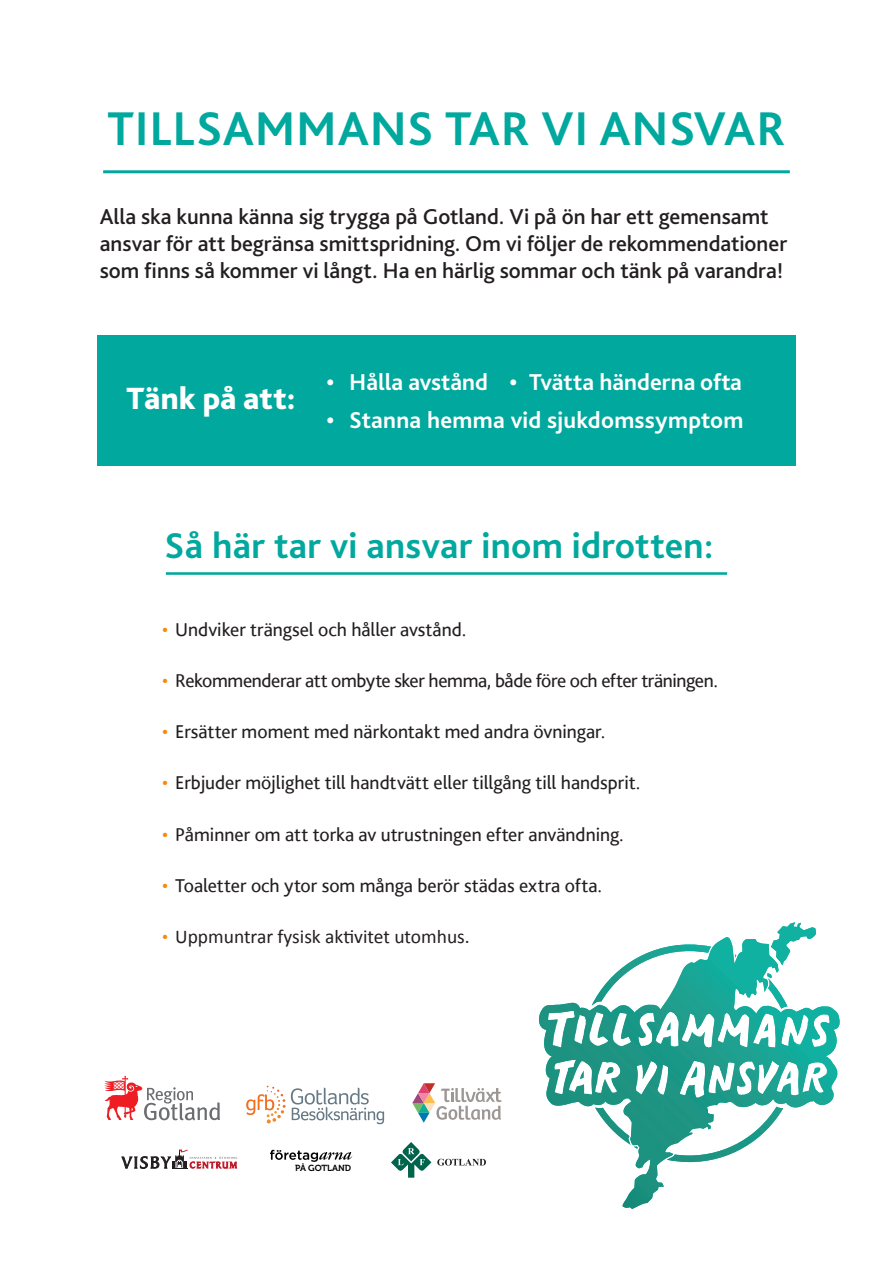
<style>
.page{position:relative;width:893px;height:1263px;background:#fff}
.page>*{position:absolute;margin:0;border:0;box-sizing:border-box;transform-origin:0 0}
.t1{font:700 49.5px "Bliss Pro";letter-spacing:.015em;color:#00a89e}
.t2{font:700 37.5px "Bliss Pro";letter-spacing:.01em;color:#00a89e}
.t3{font:800 32.1px "Bliss Pro";color:#fff}
.t4{font:700 24px "Bliss Pro";letter-spacing:.005em;color:#fff}
.t5{font:500 22.5px/27px "Bliss Pro";color:#231f20}
.t6{font:19.5px "Bliss Pro";letter-spacing:-.005em;color:#231f20}
.t7{font:19.5px "Calibri";color:#231f20}
.t8{font:8.85px "Museo 700";color:#000001}
.s1{color:#fc8708}
.s2{font-family:"Bliss Pro";color:#fc8708}
</style>
<div class="page">
<hr style="left:166px;top:572px;width:561px;height:3px;background:#00a89e">
<hr style="left:103px;top:170px;width:687px;height:3px;background:#00a89e">
<div style="left:97px;top:335px;width:699px;height:130px;background:#00a89e"></div>
<svg style="left:544px;top:937px;width:296px;height:226px"></svg>
<img style="left:705px;top:938px;width:62px;height:169px">
<img style="left:767px;top:944px;width:4px;height:43px">
<img style="left:674px;top:1005px;width:27px;height:6px">
<img style="left:663px;top:1005px;width:11px;height:6px">
<img style="left:539px;top:1003px;width:33px;height:27px">
<img style="left:767px;top:1006px;width:12px;height:5px">
<img style="left:546px;top:1073px;width:2px;height:32px">
<img style="left:787px;top:1106px;width:18px;height:3px">
<img style="left:625px;top:1114px;width:39px;height:32px">
<img style="left:632px;top:1146px;width:32px;height:53px">
<img style="left:622px;top:1190px;width:10px;height:19px">
<img style="left:632px;top:1198px;width:20px;height:11px">
<img style="left:667px;top:1107px;width:116px;height:55px">
<svg style="left:634px;top:1146px;width:4px;height:3px"></svg>
<img style="left:595px;top:1107px;width:36px;height:38px">
<svg style="left:548px;top:1011px;width:282px;height:95px"></svg>
<img style="left:768px;top:978px;width:19px;height:31px">
<img style="left:592px;top:944px;width:119px;height:61px">
<svg style="left:767px;top:963px;width:12px;height:15px"></svg>
<img style="left:771px;top:922px;width:45px;height:43px">
<svg style="left:412px;top:1083px;width:90px;height:40px"></svg>
<svg style="left:270px;top:1150px;width:83px;height:12px"></svg>
<svg style="left:437px;top:1159px;width:49px;height:6px"></svg>
<svg style="left:391px;top:1142px;width:40px;height:36px"></svg>
<svg style="left:122px;top:1149px;width:115px;height:21px"></svg>
<svg style="left:291px;top:1088px;width:93px;height:36px"></svg>
<svg style="left:246px;top:1086px;width:39px;height:29px"></svg>
<svg style="left:104px;top:1076px;width:116px;height:44px"></svg>
<p class="t1" style="left:108px;top:97px;width:679px">TILLSAMMANS TAR VI ANSVAR</p>
<p class="t5" style="left:100px;top:202px;width:689px">Alla ska kunna känna sig trygga på Gotland. Vi på ön har ett gemensamt ansvar för att begränsa smittspridning. Om vi följer de rekommendationer som finns så kommer vi långt. Ha en härlig sommar och tänk på varandra!</p>
<p class="t3" style="left:126px;top:378px;width:171px">Tänk på att:</p>
<p class="t4" style="left:327px;top:367px;width:417px">• Hålla avstånd • Tvätta händerna ofta</p>
<p class="t4" style="left:327px;top:405px;width:418px">• Stanna hemma vid sjukdomssymptom</p>
<p class="t2" style="left:165px;top:522px;width:551px">Så här tar vi ansvar inom idrotten:</p>
<p class="t6" style="left:162px;top:618px;width:306px"><span class="s1">•</span> Undviker trängsel och håller avstånd.</p>
<p class="t6" style="left:162px;top:669px;width:557px"><span class="s1">•</span> Rekommenderar att ombyte sker hemma, både före och efter träningen.</p>
<p class="t6" style="left:162px;top:720px;width:445px"><span class="s1">•</span> Ersätter moment med närkontakt med andra övningar.</p>
<p class="t6" style="left:162px;top:771px;width:480px"><span class="s1">•</span> Erbjuder möjlighet till handtvätt eller tillgång till handsprit.</p>
<p class="t6" style="left:162px;top:822px;width:463px"><span class="s1">•</span> Påminner om att torka av utrustningen efter användning.</p>
<p class="t6" style="left:162px;top:873px;width:441px"><span class="s1">•</span> Toaletter och ytor som många berör städas extra ofta.</p>
<p class="t7" style="left:162px;top:924px;width:309px"><span class="s2">•</span> Uppmuntrar fysisk aktivitet utomhus.</p>
<p class="t8" style="left:295px;top:1163px;width:57px">PÅ GOTLAND</p>
</div>
